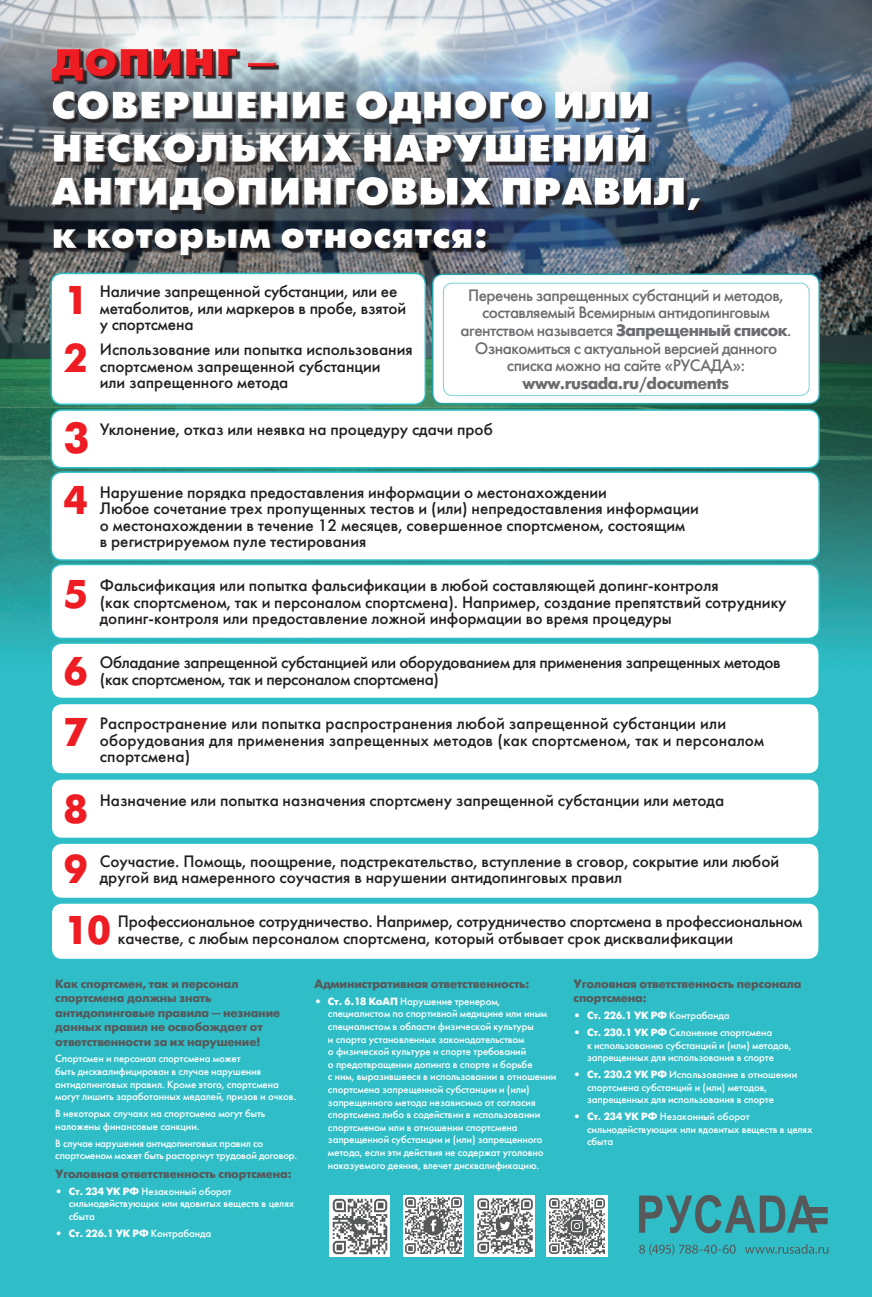
<style>
.page{position:relative;width:872px;height:1297px;background:#fff}
.page>*{position:absolute;margin:0;border:0;box-sizing:border-box;transform-origin:0 0}
.t1{font:700 43.28px "Futura Futuris C";color:#ee1d23}
.t2{font:700 40.05px "Futura Futuris C";color:#ee1d23}
.t3{font:38.78px/43px "Futuris XC";color:#fff}
.t4{font:38.78px "Futuris XC";color:#ee1d23}
.t5{font:16.5px/16.5px "Futura Futuris C";color:#231f20}
.t6{font:16.5px/17.6px "Futura Futuris C";letter-spacing:-.03em;color:#6c6d70;text-align:center}
.t7{font:16.5px/16.5px "Futura Futuris C";letter-spacing:-.02em;color:#231f20}
.t8{font:700 16.5px "Futura Futuris C";letter-spacing:-.03em;color:#6c6d70}
.t9{font:700 12px/14.4px "Futura Futuris C";letter-spacing:-.01em;color:#57585a}
.t10{font:10.5px/12.6px "Futura Futuris C";letter-spacing:-.01em;color:#fff}
.t11{font:700 10.5px "Futura Futuris C";letter-spacing:-.01em;color:#fff}
.s1{font-weight:700}
.s2{font-weight:400}
</style>
<div class="page">
<img style="left:0;top:0;width:872px;height:1297px">
<div style="left:50px;top:48px;width:652px;height:209px;background:#231f20;opacity:.75"></div>
<div style="left:51px;top:273px;width:374px;height:131px;background:#fff;border-radius:11px"></div>
<div style="left:50px;top:273px;width:376px;height:132px;border:2px solid #2ebfc8;border-radius:11px"></div>
<div style="left:51px;top:410px;width:768px;height:58px;background:#fff;border-radius:11px"></div>
<div style="left:50px;top:409px;width:770px;height:59px;border:2px solid #2ebfc8;border-radius:11px"></div>
<div style="left:51px;top:472px;width:768px;height:88px;background:#fff;border-radius:11px"></div>
<div style="left:50px;top:471px;width:770px;height:90px;border:2px solid #2ebfc8;border-radius:11px"></div>
<div style="left:51px;top:564px;width:768px;height:74px;background:#fff;border-radius:11px"></div>
<div style="left:50px;top:564px;width:770px;height:75px;border:2px solid #2ebfc8;border-radius:11px"></div>
<div style="left:51px;top:643px;width:768px;height:55px;background:#fff;border-radius:11px"></div>
<div style="left:50px;top:642px;width:770px;height:57px;border:2px solid #2ebfc8;border-radius:11px"></div>
<div style="left:51px;top:703px;width:768px;height:71px;background:#fff;border-radius:11px"></div>
<div style="left:50px;top:703px;width:770px;height:72px;border:2px solid #2ebfc8;border-radius:11px"></div>
<div style="left:51px;top:779px;width:768px;height:59px;background:#fff;border-radius:11px"></div>
<div style="left:50px;top:778px;width:770px;height:61px;border:2px solid #2ebfc8;border-radius:11px"></div>
<div style="left:51px;top:843px;width:768px;height:55px;background:#fff;border-radius:11px"></div>
<div style="left:50px;top:842px;width:770px;height:57px;border:2px solid #2ebfc8;border-radius:11px"></div>
<div style="left:51px;top:903px;width:768px;height:56px;background:#fff;border-radius:11px"></div>
<div style="left:50px;top:902px;width:770px;height:58px;border:2px solid #2ebfc8;border-radius:11px"></div>
<div style="left:433px;top:274px;width:386px;height:130px;background:#fff;border-radius:10px"></div>
<div style="left:432px;top:274px;width:388px;height:130px;border:2px solid #26a0a8;border-radius:10px"></div>
<div style="left:443px;top:283px;width:366px;height:113px;border:1px solid #7dcfd6;border-radius:9px"></div>
<svg style="left:639px;top:1195px;width:188px;height:38px;background:#409197"></svg>
<img style="left:403px;top:1195px;width:60px;height:61px">
<img style="left:546px;top:1195px;width:62px;height:61px">
<img style="left:474px;top:1195px;width:60px;height:61px">
<img style="left:330px;top:1196px;width:60px;height:61px">
<svg style="left:639px;top:1244px;width:189px;height:11px;background:#37a6ad"></svg>
<h3 class="t4" style="left:52px;top:41px;width:227px">ДОПИНГ —</h3>
<h3 class="t3" style="left:52px;top:84px;width:651px">СОВЕРШЕНИЕ ОДНОГО ИЛИ<br>НЕСКОЛЬКИХ НАРУШЕНИЙ<br>АНТИДОПИНГОВЫХ ПРАВИЛ, к которым относятся:</h3>
<h2 class="t2" style="left:64px;top:278px;width:25px">1</h2>
<h3 class="t5" style="left:100px;top:283px;width:308px">Наличие запрещенной субстанции, или ее метаболитов, или маркеров в пробе, взятой у спортсмена</h3>
<h2 class="t2" style="left:64px;top:336px;width:25px">2</h2>
<h3 class="t5" style="left:100px;top:341px;width:314px">Использование или попытка использования спортсменом запрещенной субстанции<br>или запрещенного метода</h3>
<h1 class="t1" style="left:64px;top:414px;width:27px">3</h1>
<h3 class="t5" style="left:100px;top:421px;width:394px">Уклонение, отказ или неявка на процедуру сдачи проб</h3>
<h2 class="t2" style="left:64px;top:478px;width:25px">4</h2>
<p class="t5" style="left:100px;top:484px;width:600px">Нарушение порядка предоставления информации о местонахождении<br>Любое сочетание трех пропущенных тестов и (или) непредоставления информации о местонахождении в течение 12 месяцев, совершенное спортсменом, состоящим<br>в регистрируемом пуле тестирования</p>
<h2 class="t2" style="left:64px;top:572px;width:25px">5</h2>
<p class="t5" style="left:100px;top:577px;width:688px">Фальсификация или попытка фальсификации в любой составляющей допинг-контроля<br>(как спортсменом, так и персоналом спортсмена). Например, создание препятствий сотруднику допинг-контроля или предоставление ложной информации во время процедуры</p>
<h2 class="t2" style="left:64px;top:649px;width:25px">6</h2>
<h3 class="t7" style="left:100px;top:654px;width:682px">Обладание запрещенной субстанцией или оборудованием для применения запрещенных методов (как спортсменом, так и персоналом спортсмена)</h3>
<h2 class="t2" style="left:64px;top:709px;width:25px">7</h2>
<h3 class="t5" style="left:100px;top:715px;width:666px">Распространение или попытка распространения любой запрещенной субстанции или оборудования для применения запрещенных методов (как спортсменом, так и персоналом спортсмена)</h3>
<h2 class="t2" style="left:64px;top:786px;width:25px">8</h2>
<h3 class="t5" style="left:100px;top:792px;width:626px">Назначение или попытка назначения спортсмену запрещенной субстанции или метода</h3>
<h2 class="t2" style="left:64px;top:847px;width:25px">9</h2>
<h3 class="t5" style="left:100px;top:853px;width:681px">Соучастие. Помощь, поощрение, подстрекательство, вступление в сговор, сокрытие или любой другой вид намеренного соучастия в нарушении антидопинговых правил</h3>
<h2 class="t2" style="left:64px;top:908px;width:49px">10</h2>
<h3 class="t5" style="left:118px;top:913px;width:686px">Профессиональное сотрудничество. Например, сотрудничество спортсмена в профессиональном качестве, с любым персоналом спортсмена, который отбывает срок дисквалификации</h3>
<h3 class="t6" style="left:460px;top:286px;width:332px">Перечень запрещенных субстанций и методов, составляемый Всемирным антидопинговым агентством называется <span class="s1">Запрещенный список</span>.<br>Ознакомиться с актуальной версией данного списка можно на сайте «РУСАДА»:</h3>
<h3 class="t8" style="left:522px;top:374px;width:208px">www.rusada.ru/documents</h3>
<p class="t9" style="left:55px;top:977px;width:226px">Как спортсмен, так и персонал спортсмена должны знать антидопинговые правила — незнание данных правил не освобождает от ответственности за их нарушение!</p>
<p class="t10" style="left:55px;top:1052px;width:243px">Спортсмен и персонал спортсмена может<br>быть дисквалифицирован в случае нарушения антидопинговых правил. Кроме этого, спортсмена могут лишить заработанных медалей, призов и очков.</p>
<p class="t10" style="left:55px;top:1107px;width:211px">В некоторых случаях на спортсмена могут быть наложены финансовые санкции.</p>
<p class="t10" style="left:55px;top:1137px;width:243px">В случае нарушения антидопинговых правил со спортсменом может быть расторгнут трудовой договор.</p>
<p class="t9" style="left:55px;top:1167px;width:238px">Уголовная ответственность спортсмена:</p>
<p class="t10" style="left:69px;top:1185px;width:227px;text-indent:-14px"><span class="s1">• Ст. 234 УК РФ</span> Незаконный оборот сильнодействующих или ядовитых веществ в целях сбыта</p>
<p class="t11" style="left:55px;top:1227px;width:157px">• Ст. 226.1 УК РФ <span class="s2">Контрабанда</span></p>
<p class="t9" style="left:314px;top:977px;width:217px">Административная ответственность:</p>
<p class="t10" style="left:328px;top:995px;width:230px;text-indent:-14px"><span class="s1">• Ст. 6.18 КоАП</span> Нарушение тренером, специалистом по спортивной медицине или иным специалистом в области физической культуры<br>и спорта установленных законодательством<br>о физической культуре и спорте требований<br>о предотвращении допинга в спорте и борьбе<br>с ним, выразившееся в использовании в отношении спортсмена запрещенной субстанции и (или) запрещенного метода независимо от согласия спортсмена либо в содействии в использовании спортсменом или в отношении спортсмена запрещенной субстанции и (или) запрещенного метода, если эти действия не содержат уголовно наказуемого деяния, влечет дисквалификацию.</p>
<p class="t9" style="left:573px;top:977px;width:229px">Уголовная ответственность персонала спортсмена:</p>
<p class="t11" style="left:573px;top:1010px;width:157px">• Ст. 226.1 УК РФ <span class="s2">Контрабанда</span></p>
<p class="t10" style="left:587px;top:1026px;width:206px;text-indent:-14px"><span class="s1">• Ст. 230.1 УК РФ</span> Склонение спортсмена<br>к использованию субстанций и (или) методов, запрещенных для использования в спорте</p>
<p class="t10" style="left:587px;top:1068px;width:212px;text-indent:-14px"><span class="s1">• Ст. 230.2 УК РФ</span> Использование в отношении спортсмена субстанций и (или) методов, запрещенных для использования в спорте</p>
<p class="t10" style="left:587px;top:1110px;width:227px;text-indent:-14px"><span class="s1">• Ст. 234 УК РФ</span> Незаконный оборот сильнодействующих или ядовитых веществ в целях сбыта</p>
</div>
